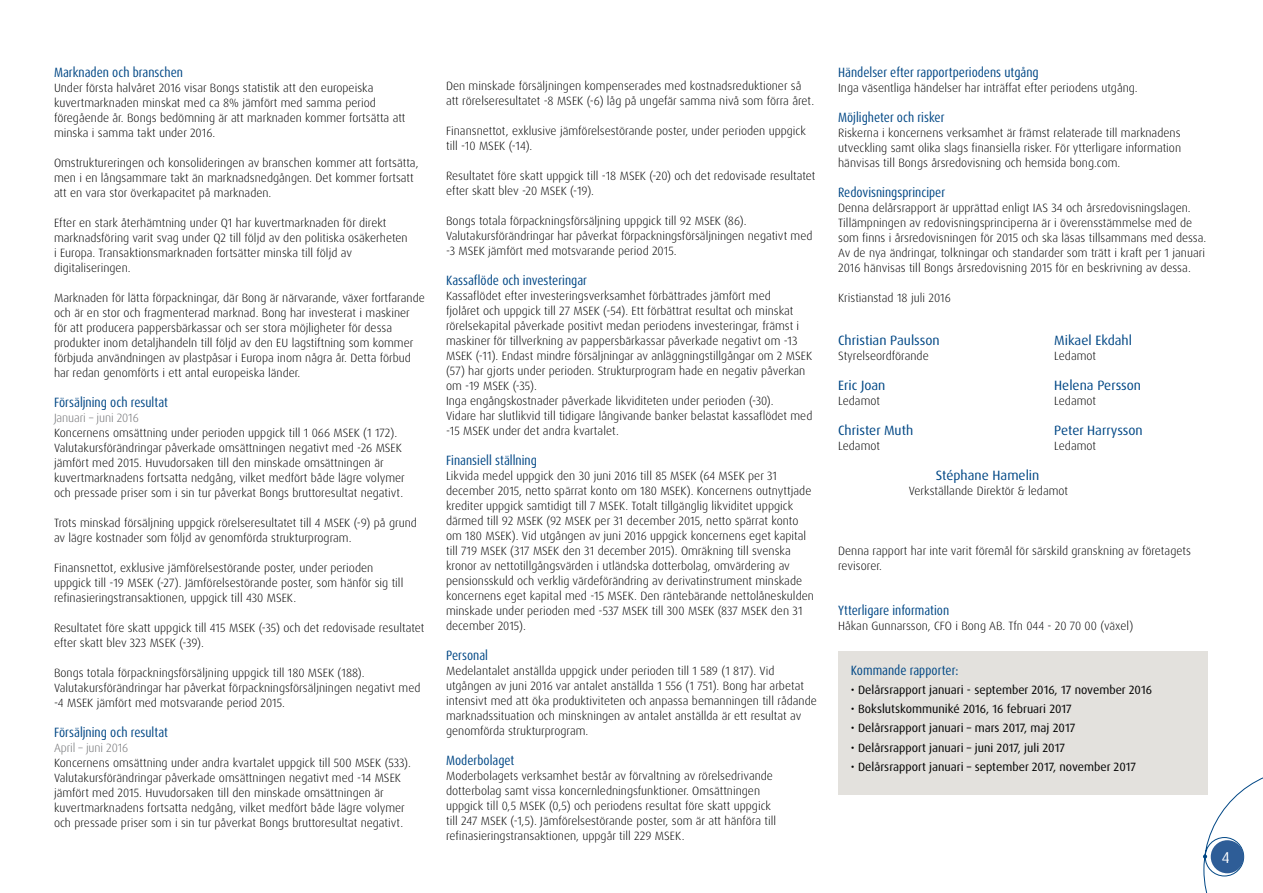
<style>
.page{position:relative;width:1263px;height:893px;background:#fff}
.page>*{position:absolute;margin:0;border:0;box-sizing:border-box;transform-origin:0 0}
.t1{font:15.75px "Dax OT";color:#fff}
.t2{font:condensed 13.5px "Dax OT";color:#004785}
.t3{font:13.5px "Dax OT";color:#004785}
.t4{font:300 12px/15px "Dax OT";color:#000}
.t5{font:12px "Dax OT";color:#000}
.t6{font:300 12px "Dax OT";letter-spacing:-.01em;color:#6d6e71}
</style>
<div class="page">
<div style="left:838px;top:651px;width:370px;height:143px;background:#e3e1dd"></div>
<svg style="left:1203px;top:777px;width:60px;height:116px"></svg>
<p class="t2" style="left:54px;top:63px;width:131px">Marknaden och branschen</p>
<p class="t4" style="left:54px;top:80px;width:353px">Under första halvåret 2016 visar Bongs statistik att den europeiska kuvertmarknaden minskat med ca 8% jämfört med samma period föregående år. Bongs bedömning är att marknaden kommer fortsätta att minska i samma takt under 2016.</p>
<p class="t4" style="left:54px;top:155px;width:366px">Omstruktureringen och konsolideringen av branschen kommer att fortsätta, men i en långsammare takt än marknadsnedgången. Det kommer fortsatt att en vara stor överkapacitet på marknaden.</p>
<p class="t4" style="left:54px;top:215px;width:355px">Efter en stark återhämtning under Q1 har kuvertmarknaden för direkt marknadsföring varit svag under Q2 till följd av den politiska osäkerheten i Europa. Transaktionsmarknaden fortsätter minska till följd av digitaliseringen.</p>
<p class="t4" style="left:54px;top:290px;width:372px">Marknaden för lätta förpackningar, där Bong är närvarande, växer fortfarande och är en stor och fragmenterad marknad. Bong har investerat i maskiner för att producera pappersbärkassar och ser stora möjligheter för dessa produkter inom detaljhandeln till följd av den EU lagstiftning som kommer förbjuda användningen av plastpåsar i Europa inom några år. Detta förbud har redan genomförts i ett antal europeiska länder.</p>
<p class="t2" style="left:54px;top:393px;width:115px">Försäljning och resultat</p>
<p class="t6" style="left:54px;top:410px;width:86px">Januari – juni 2016</p>
<p class="t4" style="left:54px;top:425px;width:352px">Koncernens omsättning under perioden uppgick till 1 066 MSEK (1 172).<br>Valutakursförändringar påverkade omsättningen negativt med -26 MSEK jämfört med 2015. Huvudorsaken till den minskade omsättningen är kuvertmarknadens fortsatta nedgång, vilket medfört både lägre volymer och pressade priser som i sin tur påverkat Bongs bruttoresultat negativt.</p>
<p class="t4" style="left:54px;top:515px;width:364px">Trots minskad försäljning uppgick rörelseresultatet till 4 MSEK (-9) på grund av lägre kostnader som följd av genomförda strukturprogram.</p>
<p class="t4" style="left:54px;top:560px;width:351px">Finansnettot, exklusive jämförelsestörande poster, under perioden uppgick till -19 MSEK (-27). Jämförelsestörande poster, som hänför sig till refinasieringstransaktionen, uppgick till 430 MSEK.</p>
<p class="t4" style="left:54px;top:620px;width:372px">Resultatet före skatt uppgick till 415 MSEK (-35) och det redovisade resultatet efter skatt blev 323 MSEK (-39).</p>
<p class="t4" style="left:54px;top:665px;width:368px">Bongs totala förpackningsförsäljning uppgick till 180 MSEK (188).<br>Valutakursförändringar har påverkat förpackningsförsäljningen negativt med -4 MSEK jämfört med motsvarande period 2015.</p>
<p class="t2" style="left:54px;top:723px;width:115px">Försäljning och resultat</p>
<p class="t6" style="left:54px;top:740px;width:76px">April – juni 2016</p>
<p class="t4" style="left:54px;top:755px;width:359px">Koncernens omsättning under andra kvartalet uppgick till 500 MSEK (533).<br>Valutakursförändringar påverkade omsättningen negativt med -14 MSEK jämfört med 2015. Huvudorsaken till den minskade omsättningen är kuvertmarknadens fortsatta nedgång, vilket medfört både lägre volymer och pressade priser som i sin tur påverkat Bongs bruttoresultat negativt.</p>
<p class="t4" style="left:446px;top:79px;width:370px">Den minskade försäljningen kompenserades med kostnadsreduktioner så att rörelseresultatet -8 MSEK (-6) låg på ungefär samma nivå som förra året.</p>
<p class="t4" style="left:446px;top:124px;width:361px">Finansnettot, exklusive jämförelsestörande poster, under perioden uppgick till -10 MSEK (-14).</p>
<p class="t4" style="left:446px;top:169px;width:371px">Resultatet före skatt uppgick till -18 MSEK (-20) och det redovisade resultatet efter skatt blev -20 MSEK (-19).</p>
<p class="t4" style="left:446px;top:214px;width:368px">Bongs totala förpackningsförsäljning uppgick till 92 MSEK (86).<br>Valutakursförändringar har påverkat förpackningsförsäljningen negativt med -3 MSEK jämfört med motsvarande period 2015.</p>
<p class="t2" style="left:446px;top:272px;width:143px">Kassaflöde och investeringar</p>
<p class="t4" style="left:446px;top:289px;width:368px">Kassaflödet efter investeringsverksamhet förbättrades jämfört med<br>fjolåret och uppgick till 27 MSEK (-54). Ett förbättrat resultat och minskat rörelsekapital påverkade positivt medan periodens investeringar, främst i maskiner för tillverkning av pappersbärkassar påverkade negativt om -13<br>MSEK (-11). Endast mindre försäljningar av anläggningstillgångar om 2 MSEK (57) har gjorts under perioden. Strukturprogram hade en negativ påverkan om -19 MSEK (-35).<br>Inga engångskostnader påverkade likviditeten under perioden (-30).<br>Vidare har slutlikvid till tidigare långivande banker belastat kassaflödet med -15 MSEK under det andra kvartalet.</p>
<p class="t2" style="left:446px;top:452px;width:92px">Finansiell ställning</p>
<p class="t4" style="left:446px;top:469px;width:369px">Likvida medel uppgick den 30 juni 2016 till 85 MSEK (64 MSEK per 31 december 2015, netto spärrat konto om 180 MSEK). Koncernens outnyttjade krediter uppgick samtidigt till 7 MSEK. Totalt tillgänglig likviditet uppgick därmed till 92 MSEK (92 MSEK per 31 december 2015, netto spärrat konto om 180 MSEK). Vid utgången av juni 2016 uppgick koncernens eget kapital till 719 MSEK (317 MSEK den 31 december 2015). Omräkning till svenska kronor av nettotillgångsvärden i utländska dotterbolag, omvärdering av pensionsskuld och verklig värdeförändring av derivatinstrument minskade koncernens eget kapital med -15 MSEK. Den räntebärande nettolåneskulden minskade under perioden med -537 MSEK till 300 MSEK (837 MSEK den 31 december 2015).</p>
<p class="t2" style="left:446px;top:647px;width:44px">Personal</p>
<p class="t4" style="left:446px;top:664px;width:372px">Medelantalet anställda uppgick under perioden till 1 589 (1 817). Vid utgången av juni 2016 var antalet anställda 1 556 (1 751). Bong har arbetat intensivt med att öka produktiviteten och anpassa bemanningen till rådande marknadssituation och minskningen av antalet anställda är ett resultat av genomförda strukturprogram.</p>
<p class="t2" style="left:446px;top:752px;width:70px">Moderbolaget</p>
<p class="t4" style="left:446px;top:769px;width:332px">Moderbolagets verksamhet består av förvaltning av rörelsedrivande dotterbolag samt vissa koncernledningsfunktioner. Omsättningen uppgick till 0,5 MSEK (0,5) och periodens resultat före skatt uppgick till 247 MSEK (-1,5). Jämförelsestörande poster, som är att hänföra till refinasieringstransaktionen, uppgår till 229 MSEK.</p>
<p class="t2" style="left:838px;top:63px;width:202px">Händelser efter rapportperiodens utgång</p>
<p class="t4" style="left:838px;top:80px;width:301px">Inga väsentliga händelser har inträffat efter periodens utgång.</p>
<p class="t2" style="left:838px;top:108px;width:108px">Möjligheter och risker</p>
<p class="t4" style="left:838px;top:125px;width:344px;text-align:justify">Riskerna i koncernens verksamhet är främst relaterade till marknadens utveckling samt olika slags finansiella risker. För ytterligare information hänvisas till Bongs årsredovisning och hemsida bong.com.</p>
<p class="t2" style="left:838px;top:183px;width:109px">Redovisningsprinciper</p>
<p class="t4" style="left:838px;top:200px;width:370px">Denna delårsrapport är upprättad enligt IAS 34 och årsredovisningslagen.<br>Tillämpningen av redovisningsprinciperna är i överensstämmelse med de som finns i årsredovisningen för 2015 och ska läsas tillsammans med dessa.<br>Av de nya ändringar, tolkningar och standarder som trätt i kraft per 1 januari 2016 hänvisas till Bongs årsredovisning 2015 för en beskrivning av dessa.</p>
<p class="t4" style="left:838px;top:290px;width:114px">Kristianstad 18 juli 2016</p>
<p class="t3" style="left:838px;top:332px;width:103px">Christian Paulsson</p>
<p class="t3" style="left:1054px;top:332px;width:79px">Mikael Ekdahl</p>
<p class="t4" style="left:838px;top:348px;width:92px">Styrelseordförande</p>
<p class="t4" style="left:1054px;top:348px;width:43px">Ledamot</p>
<p class="t3" style="left:838px;top:377px;width:49px">Eric Joan</p>
<p class="t3" style="left:1054px;top:377px;width:88px">Helena Persson</p>
<p class="t4" style="left:838px;top:393px;width:43px">Ledamot</p>
<p class="t4" style="left:1054px;top:393px;width:43px">Ledamot</p>
<p class="t3" style="left:838px;top:422px;width:77px">Christer Muth</p>
<p class="t3" style="left:1054px;top:422px;width:90px">Peter Harrysson</p>
<p class="t4" style="left:838px;top:438px;width:43px">Ledamot</p>
<p class="t4" style="left:1054px;top:438px;width:43px">Ledamot</p>
<p class="t3" style="left:936px;top:467px;width:105px">Stéphane Hamelin</p>
<p class="t4" style="left:909px;top:483px;width:161px">Verkställande Direktör &amp; ledamot</p>
<p class="t4" style="left:838px;top:543px;width:354px">Denna rapport har inte varit föremål för särskild granskning av företagets revisorer.</p>
<p class="t2" style="left:838px;top:602px;width:113px">Ytterligare information</p>
<p class="t4" style="left:838px;top:618px;width:297px">Håkan Gunnarsson, CFO i Bong AB. Tfn 044 - 20 70 00 (växel)</p>
<p class="t2" style="left:851px;top:661px;width:109px">Kommande rapporter:</p>
<p class="t5" style="left:851px;top:682px;width:303px">• Delårsrapport januari - september 2016, 17 november 2016</p>
<p class="t5" style="left:851px;top:701px;width:222px">• Bokslutskommuniké 2016, 16 februari 2017</p>
<p class="t5" style="left:851px;top:721px;width:226px">• Delårsrapport januari – mars 2017, maj 2017</p>
<p class="t5" style="left:851px;top:740px;width:216px">• Delårsrapport januari – juni 2017, juli 2017</p>
<p class="t5" style="left:851px;top:759px;width:287px">• Delårsrapport januari – september 2017, november 2017</p>
<h1 class="t1" style="left:1222px;top:847px;width:9px">4</h1>
</div>
